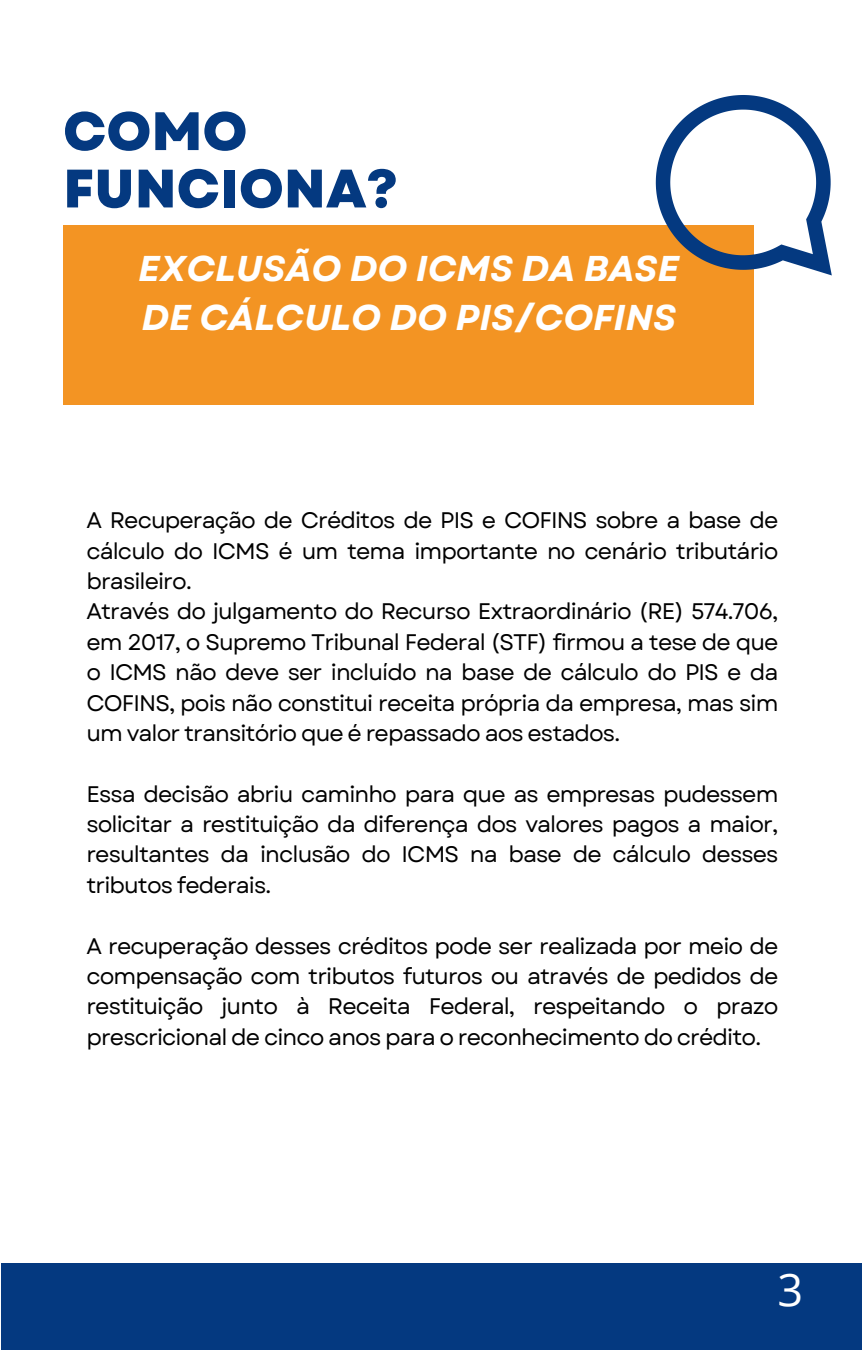
<style>
.page{position:relative;width:864px;height:1350px;background:#fff}
.page>*{position:absolute;margin:0;border:0;box-sizing:border-box;transform-origin:0 0}
.t1{font:800 54px/57.4px "Garet";color:#043980}
.t2{font:45px "Open Sans";color:#fff}
.t3{font:italic 700 35.77px/49.1px "Garet";color:#fff}
.t4{font:22.5px/30.4px "Garet";letter-spacing:-.04em;color:#000;text-align:justify}
</style>
<div class="page">
<div style="left:63px;top:225px;width:691px;height:180px;background:#f39423"></div>
<svg style="left:656px;top:95px;width:176px;height:180px"></svg>
<div style="left:2px;top:1264px;width:860px;height:86px;background:#043980"></div>
<h1 class="t1" style="left:63px;top:103px;width:336px">COMO<br>FUNCIONA?</h1>
<p class="t3" style="left:138px;top:244px;width:543px">EXCLUSÃO DO ICMS DA BASE<br>DE CÁLCULO DO PIS/COFINS</p>
<h3 class="t4" style="left:86px;top:505px;width:694px">A Recuperação de Créditos de PIS e COFINS sobre a base de cálculo do ICMS é um tema importante no cenário tributário brasileiro.</h3>
<p class="t4" style="left:86px;top:596px;width:694px">Através do julgamento do Recurso Extraordinário (RE) 574.706, em 2017, o Supremo Tribunal Federal (STF) firmou a tese de que o ICMS não deve ser incluído na base de cálculo do PIS e da COFINS, pois não constitui receita própria da empresa, mas sim um valor transitório que é repassado aos estados.</p>
<p class="t4" style="left:86px;top:779px;width:694px">Essa decisão abriu caminho para que as empresas pudessem solicitar a restituição da diferença dos valores pagos a maior, resultantes da inclusão do ICMS na base de cálculo desses tributos federais.</p>
<p class="t4" style="left:86px;top:931px;width:694px">A recuperação desses créditos pode ser realizada por meio de compensação com tributos futuros ou através de pedidos de restituição junto à Receita Federal, respeitando o prazo prescricional de cinco anos para o reconhecimento do crédito.</p>
<h2 class="t2" style="left:778px;top:1258px;width:27px">3</h2>
</div>
